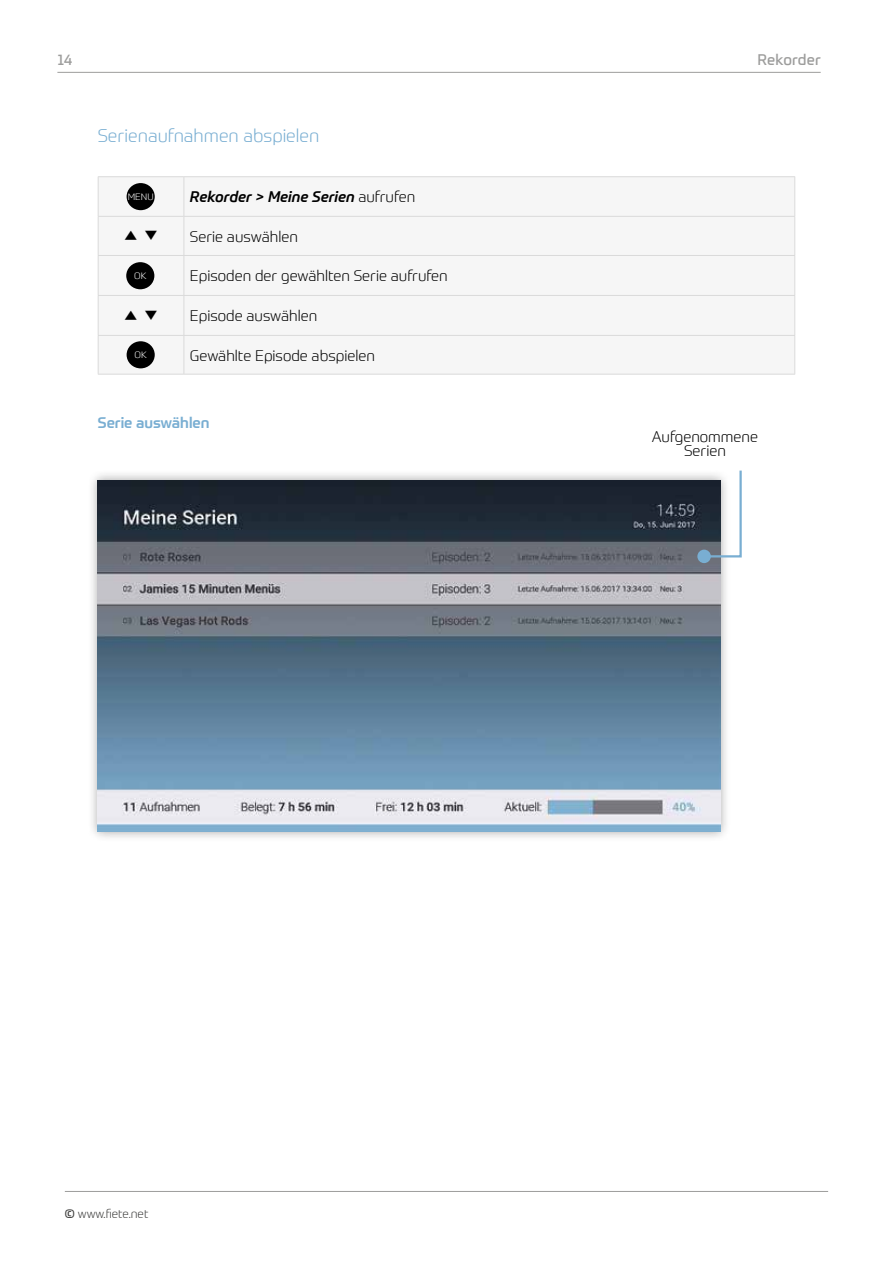
<style>
.page{position:relative;width:893px;height:1263px;background:#fff}
.page>*{position:absolute;margin:0;border:0;box-sizing:border-box;transform-origin:0 0}
.t1{font:300 18px "Prometo";color:#79aed2}
.t2{font:300 15px/13.5px "Prometo";color:#000;text-align:center}
.t3{font:italic 500 15px "Prometo";color:#000}
.t4{font:500 15px "Prometo";color:#79aed2}
.t5{font:15px "Prometo";letter-spacing:.005em;color:#9d9d9c}
.t6{font:500 15px "Adobe Myungjo Std";color:#000}
.t7{font:300 12px "Prometo";color:#3c3c3b}
.t8{font:300 9px "Prometo";color:#fff;scale:1.04 1}
.s1{font-weight:300;font-style:normal}
.s2{font-weight:400}
</style>
<div class="page">
<hr style="left:65px;top:1191px;width:763px;height:1px;background:#9d9d9c">
<hr style="left:57px;top:72px;width:764px;height:1px;background:#9d9d9c">
<div style="left:99px;top:177px;width:695px;height:197px;background:#f6f6f6"></div>
<hr style="left:184px;top:177px;width:1px;height:39px;background:#dadada">
<hr style="left:98px;top:216px;width:86px;height:1px;background:#dadada">
<hr style="left:184px;top:216px;width:611px;height:1px;background:#dadada">
<hr style="left:184px;top:217px;width:1px;height:38px;background:#dadada">
<hr style="left:98px;top:255px;width:86px;height:1px;background:#dadada">
<hr style="left:184px;top:255px;width:611px;height:1px;background:#dadada">
<hr style="left:184px;top:256px;width:1px;height:39px;background:#dadada">
<hr style="left:98px;top:295px;width:86px;height:1px;background:#dadada">
<hr style="left:184px;top:295px;width:611px;height:1px;background:#dadada">
<hr style="left:184px;top:296px;width:1px;height:39px;background:#dadada">
<hr style="left:98px;top:335px;width:86px;height:1px;background:#dadada">
<hr style="left:184px;top:335px;width:611px;height:1px;background:#dadada">
<hr style="left:184px;top:336px;width:1px;height:38px;background:#dadada">
<hr style="left:98px;top:176px;width:86px;height:1px;background:#dadada">
<hr style="left:98px;top:177px;width:1px;height:39px;background:#dadada">
<hr style="left:184px;top:176px;width:611px;height:1px;background:#dadada">
<hr style="left:794px;top:177px;width:1px;height:39px;background:#dadada">
<hr style="left:98px;top:217px;width:1px;height:38px;background:#dadada">
<hr style="left:794px;top:217px;width:1px;height:38px;background:#dadada">
<hr style="left:98px;top:256px;width:1px;height:39px;background:#dadada">
<hr style="left:794px;top:256px;width:1px;height:39px;background:#dadada">
<hr style="left:98px;top:296px;width:1px;height:39px;background:#dadada">
<hr style="left:794px;top:296px;width:1px;height:39px;background:#dadada">
<hr style="left:98px;top:336px;width:1px;height:38px;background:#dadada">
<hr style="left:794px;top:336px;width:1px;height:38px;background:#dadada">
<hr style="left:98px;top:374px;width:86px;height:1px;background:#dadada">
<hr style="left:184px;top:374px;width:611px;height:1px;background:#dadada">
<div style="left:126px;top:262px;width:28px;height:27px;background:#000;border-radius:50%"></div>
<div style="left:127px;top:183px;width:28px;height:27px;background:#000;border-radius:50%"></div>
<div style="left:127px;top:341px;width:28px;height:27px;background:#000;border-radius:50%"></div>
<div style="left:87px;top:469px;width:644px;height:373px;background:#000;opacity:.35"></div>
<img style="left:98px;top:480px;width:622px;height:352px">
<svg style="left:702px;top:469px;width:40px;height:90px"></svg>
<div style="left:697px;top:550px;width:14px;height:13px;background:#79aed2;border-radius:50%"></div>
<p class="t5" style="left:57px;top:51px;width:17px">14</p>
<p class="t5" style="left:758px;top:51px;width:65px">Rekorder</p>
<p class="t1" style="left:98px;top:124px;width:223px">Serienaufnahmen abspielen</p>
<p class="t8" style="left:128px;top:191px;width:26px">MENU</p>
<p class="t3" style="left:190px;top:188px;width:227px">Rekorder &gt; Meine Serien <span class="s1">aufrufen</span></p>
<p class="t6" style="left:124px;top:228px;width:36px">▲ ▼</p>
<p class="t2" style="left:190px;top:230px;width:110px">Serie auswählen</p>
<p class="t2" style="left:190px;top:269px;width:259px">Episoden der gewählten Serie aufrufen</p>
<p class="t6" style="left:124px;top:308px;width:36px">▲ ▼</p>
<p class="t2" style="left:190px;top:309px;width:129px">Episode auswählen</p>
<p class="t2" style="left:190px;top:348px;width:186px">Gewählte Episode abspielen</p>
<p class="t8" style="left:134px;top:271px;width:13px">OK</p>
<p class="t8" style="left:135px;top:350px;width:13px">OK</p>
<p class="t4" style="left:98px;top:413px;width:113px">Serie auswählen</p>
<p class="t7" style="left:65px;top:1206px;width:85px"><span class="s2">©</span> www.fiete.net</p>
<p class="t2" style="left:652px;top:430px;width:108px">Aufgenommene<br>Serien</p>
</div>
